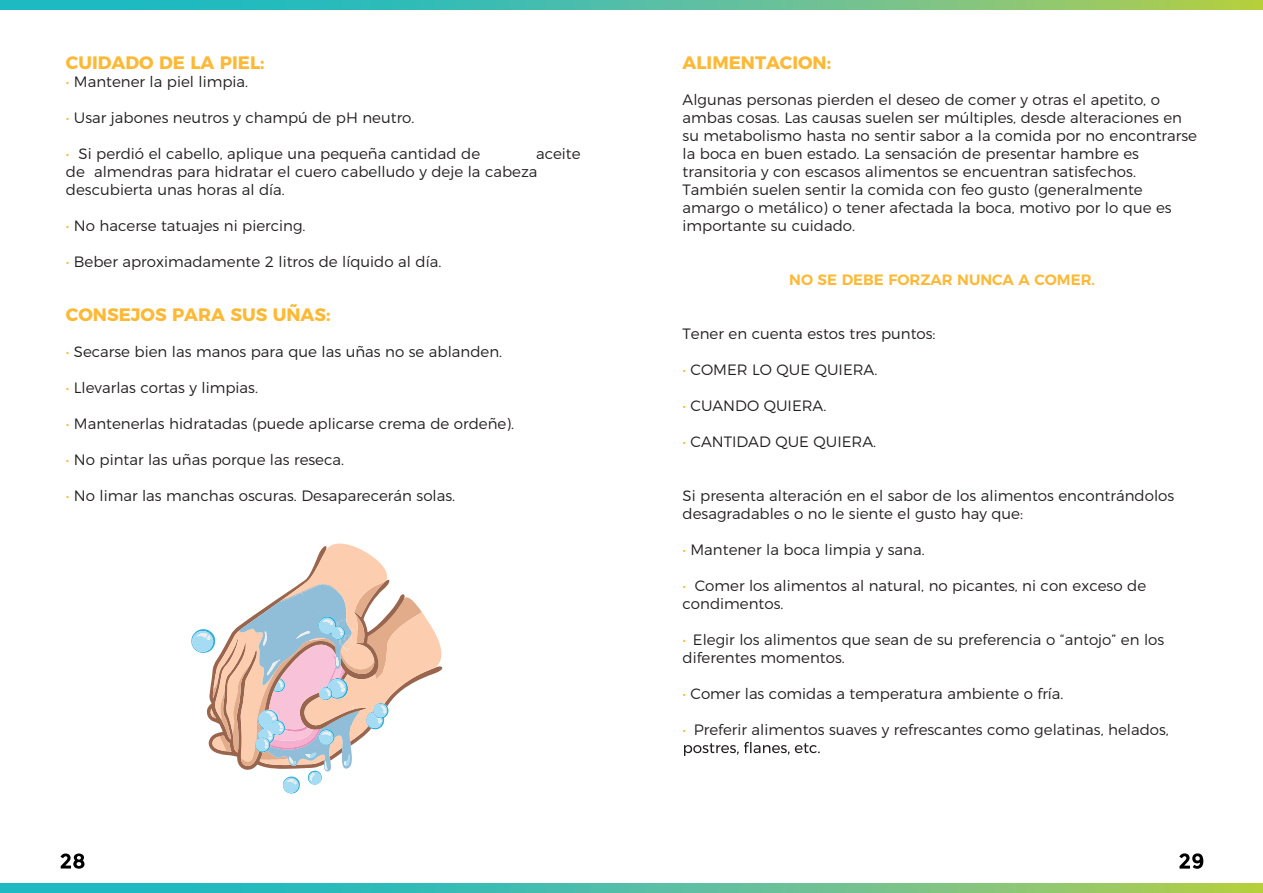
<style>
.page{position:relative;width:1263px;height:893px;background:#fff}
.page>*{position:absolute;margin:0;border:0;box-sizing:border-box;transform-origin:0 0}
.t1{font:700 18px "Montserrat";color:#fdb935}
.t2{font:300 15px/18px "Montserrat";color:#231f20}
.t3{font:600 15px "Montserrat";color:#fdb935}
.s1{color:#fdb935}
</style>
<div class="page">
<svg style="left:684px;top:742px;width:136px;height:14px"></svg>
<svg style="left:1179px;top:853px;width:24px;height:16px"></svg>
<svg style="left:60px;top:853px;width:25px;height:16px"></svg>
<svg style="left:191px;top:544px;width:251px;height:250px"></svg>
<svg style="left:0;top:884px;width:1263px;height:9px;background:#58c09a"></svg>
<svg style="left:0;top:0;width:1263px;height:9px;background:#58c09a"></svg>
<p class="t1" style="left:66px;top:48px;width:200px">CUIDADO DE LA PIEL:</p>
<p class="t2" style="left:66px;top:71px;width:184px"><span class="s1">•</span> Mantener la piel limpia.</p>
<p class="t2" style="left:66px;top:107px;width:350px"><span class="s1">•</span> Usar jabones neutros y champú de pH neutro.</p>
<p class="t2" style="left:66px;top:143px;width:416px"><span class="s1">•</span> Si perdió el cabello, aplique una pequeña cantidad de</p>
<p class="t2" style="left:66px;top:143px;width:516px;text-indent:470px">aceite de almendras para hidratar el cuero cabelludo y deje la cabeza descubierta unas horas al día.</p>
<p class="t2" style="left:66px;top:215px;width:241px"><span class="s1">•</span> No hacerse tatuajes ni piercing.</p>
<p class="t2" style="left:66px;top:251px;width:377px"><span class="s1">•</span> Beber aproximadamente 2 litros de líquido al día.</p>
<p class="t1" style="left:66px;top:300px;width:266px">CONSEJOS PARA SUS UÑAS:</p>
<p class="t2" style="left:66px;top:341px;width:438px"><span class="s1">•</span> Secarse bien las manos para que las uñas no se ablanden.</p>
<p class="t2" style="left:66px;top:377px;width:194px"><span class="s1">•</span> Llevarlas cortas y limpias.</p>
<p class="t2" style="left:66px;top:413px;width:450px"><span class="s1">•</span> Mantenerlas hidratadas (puede aplicarse crema de ordeñe).</p>
<p class="t2" style="left:66px;top:449px;width:280px"><span class="s1">•</span> No pintar las uñas porque las reseca.</p>
<p class="t2" style="left:66px;top:485px;width:391px"><span class="s1">•</span> No limar las manchas oscuras. Desaparecerán solas.</p>
<p class="t1" style="left:682px;top:48px;width:150px">ALIMENTACION:</p>
<p class="t2" style="left:682px;top:89px;width:516px">Algunas personas pierden el deseo de comer y otras el apetito, o ambas cosas. Las causas suelen ser múltiples, desde alteraciones en su metabolismo hasta no sentir sabor a la comida por no encontrarse la boca en buen estado. La sensación de presentar hambre es transitoria y con escasos alimentos se encuentran satisfechos.<br>También suelen sentir la comida con feo gusto (generalmente amargo o metálico) o tener afectada la boca, motivo por lo que es importante su cuidado.</p>
<p class="t3" style="left:789px;top:268px;width:307px">NO SE DEBE FORZAR NUNCA A COMER.</p>
<p class="t2" style="left:682px;top:323px;width:255px">Tener en cuenta estos tres puntos:</p>
<p class="t2" style="left:682px;top:359px;width:196px"><span class="s1">•</span> COMER LO QUE QUIERA.</p>
<p class="t2" style="left:682px;top:395px;width:145px"><span class="s1">•</span> CUANDO QUIERA.</p>
<p class="t2" style="left:682px;top:431px;width:195px"><span class="s1">•</span> CANTIDAD QUE QUIERA.</p>
<p class="t2" style="left:682px;top:485px;width:493px">Si presenta alteración en el sabor de los alimentos encontrándolos desagradables o no le siente el gusto hay que:</p>
<p class="t2" style="left:682px;top:539px;width:244px"><span class="s1">•</span> Mantener la boca limpia y sana.</p>
<p class="t2" style="left:682px;top:575px;width:465px"><span class="s1">•</span> Comer los alimentos al natural, no picantes, ni con exceso de condimentos.</p>
<p class="t2" style="left:682px;top:629px;width:483px"><span class="s1">•</span> Elegir los alimentos que sean de su preferencia o “antojo” en los diferentes momentos.</p>
<p class="t2" style="left:682px;top:683px;width:382px"><span class="s1">•</span> Comer las comidas a temperatura ambiente o fría.</p>
<p class="t2" style="left:682px;top:719px;width:488px"><span class="s1">•</span> Preferir alimentos suaves y refrescantes como gelatinas, helados,</p>
</div>
